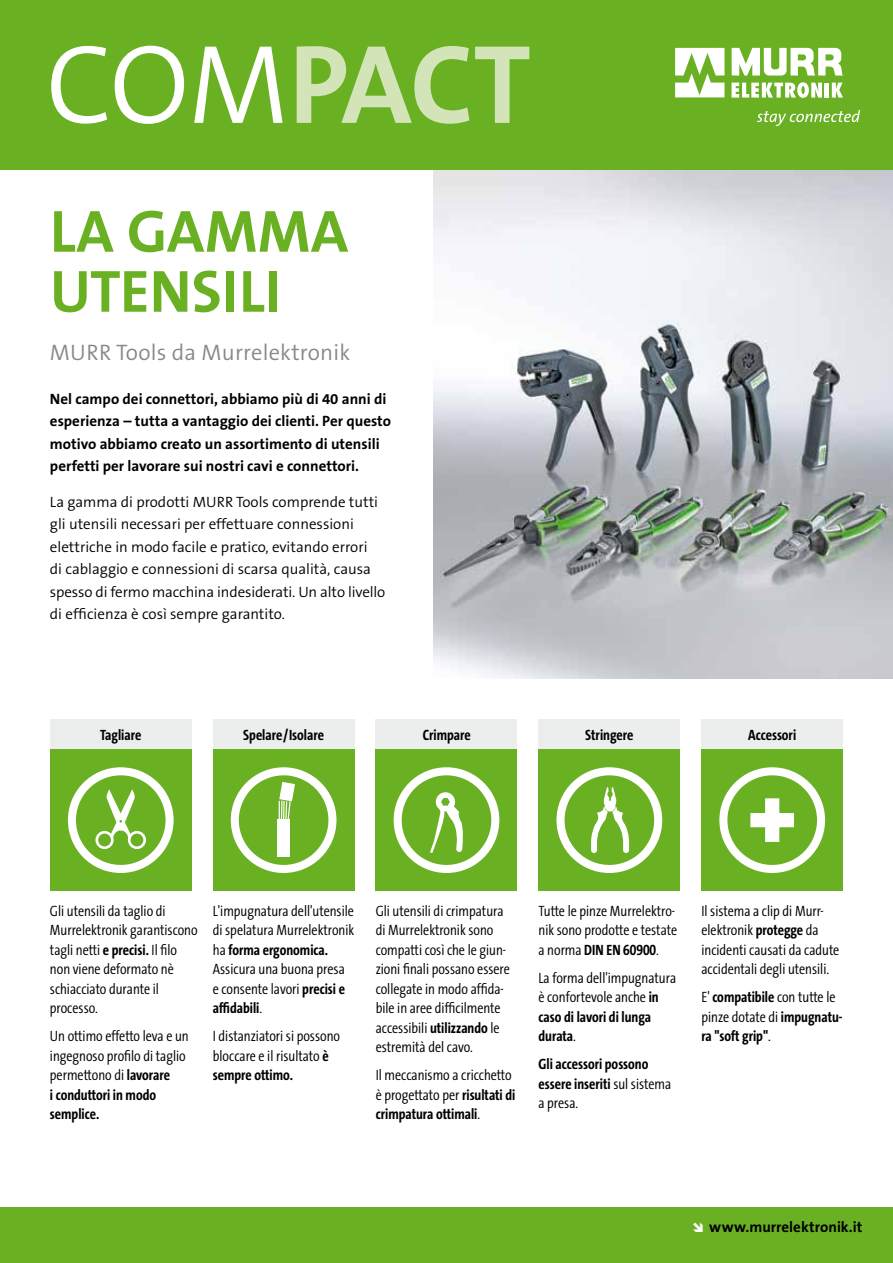
<style>
.page{position:relative;width:893px;height:1263px;background:#fff}
.page>*{position:absolute;margin:0;border:0;box-sizing:border-box;transform-origin:0 0}
.t1{font:700 112.8px "The Sans B7";color:#d3e4b9}
.t2{font:700 60px/60px "The Sans B7";color:#6ab023}
.t3{font:300 22.5px "The Sans B4";letter-spacing:.01em;color:#87888a}
.t4{font:300 15px/19.5px "The Sans Cd TF4";color:#000}
.t5{font:300 15px/22.5px "The Sans B4";color:#000}
.t6{font:700 15px/19.5px "The Sans Cd TF7";color:#000}
.t7{font:700 15px/22.5px "The Sans B7";color:#000}
.s1{font-family:"The Sans B4";font-weight:300;color:#fff}
.s2{font-family:"The Sans Cd TF7";font-weight:700}
.s3{font-family:"The Sans Cd TF4";font-weight:300}
</style>
<div class="page">
<div style="left:0;top:0;width:893px;height:170px;background:#6ab023"></div>
<div style="left:0;top:1208px;width:893px;height:55px;background:#6ab023"></div>
<svg style="left:675px;top:48px;width:49px;height:49px"></svg>
<svg style="left:732px;top:82px;width:90px;height:16px"></svg>
<hr style="left:825px;top:83px;width:4px;height:15px;background:#fff">
<svg style="left:832px;top:83px;width:11px;height:15px"></svg>
<svg style="left:732px;top:48px;width:111px;height:28px"></svg>
<svg style="left:757px;top:110px;width:103px;height:16px"></svg>
<img style="left:434px;top:170px;width:459px;height:508px">
<div style="left:50px;top:719px;width:142px;height:30px;background:#eceded"></div>
<div style="left:50px;top:749px;width:142px;height:142px;background:#6ab023"></div>
<svg style="left:70px;top:769px;width:102px;height:102px"></svg>
<div style="left:376px;top:719px;width:141px;height:30px;background:#eceded"></div>
<div style="left:376px;top:749px;width:141px;height:142px;background:#6ab023"></div>
<svg style="left:395px;top:769px;width:103px;height:102px"></svg>
<div style="left:213px;top:719px;width:141px;height:30px;background:#eceded"></div>
<div style="left:213px;top:749px;width:141px;height:142px;background:#6ab023"></div>
<svg style="left:232px;top:769px;width:103px;height:102px"></svg>
<div style="left:539px;top:719px;width:141px;height:30px;background:#eceded"></div>
<div style="left:539px;top:749px;width:141px;height:142px;background:#6ab023"></div>
<svg style="left:558px;top:769px;width:102px;height:102px"></svg>
<div style="left:701px;top:719px;width:142px;height:30px;background:#eceded"></div>
<div style="left:701px;top:749px;width:142px;height:142px;background:#6ab023"></div>
<svg style="left:721px;top:769px;width:102px;height:102px"></svg>
<h1 class="t1" style="left:46px;top:24px;width:487px"><span class="s1">COM</span>PACT</h1>
<h2 class="t2" style="left:50px;top:203px;width:300px">LA GAMMA<br>UTENSILI</h2>
<h3 class="t3" style="left:50px;top:340px;width:302px">MURR Tools da Murrelektronik</h3>
<p class="t7" style="left:50px;top:388px;width:343px">Nel campo dei connettori, abbiamo più di 40 anni di esperienza – tutta a vantaggio dei clienti. Per questo motivo abbiamo creato un assortimento di utensili perfetti per lavorare sui nostri cavi e connettori.</p>
<p class="t5" style="left:50px;top:491px;width:337px">La gamma di prodotti MURR Tools comprende tutti gli utensili necessari per effettuare connessioni elettriche in modo facile e pratico, evitando errori<br>di cablaggio e connessioni di scarsa qualità, causa spesso di fermo macchina indesiderati. Un alto livello di efficienza è così sempre garantito.</p>
<p class="t6" style="left:100px;top:725px;width:43px">Tagliare</p>
<p class="t6" style="left:243px;top:725px;width:82px">Spelare/Isolare</p>
<p class="t6" style="left:423px;top:725px;width:49px">Crimpare</p>
<p class="t6" style="left:585px;top:725px;width:50px">Stringere</p>
<p class="t6" style="left:748px;top:725px;width:49px">Accessori</p>
<p class="t4" style="left:50px;top:902px;width:149px">Gli utensili da taglio di<br>Murrelektronik garantiscono tagli netti <span class="s2">e precisi.</span> Il filo non viene deformato nè schiacciato durante il processo.</p>
<p class="t4" style="left:50px;top:1027px;width:140px">Un ottimo effetto leva e un ingegnoso profilo di taglio permettono di <span class="s2">lavorare</span></p>
<p class="t6" style="left:50px;top:1086px;width:108px">i conduttori in modo semplice.</p>
<p class="t4" style="left:213px;top:902px;width:143px">L'impugnatura dell'utensile di spelatura Murrelektronik</p>
<p class="t6" style="left:213px;top:941px;width:117px"><span class="s3">ha</span> forma ergonomica.</p>
<p class="t4" style="left:213px;top:960px;width:134px">Assicura una buona presa e consente lavori <span class="s2">precisi e</span></p>
<p class="t6" style="left:213px;top:999px;width:51px">affidabili<span class="s3">.</span></p>
<p class="t4" style="left:213px;top:1027px;width:129px">I distanziatori si possono bloccare e il risultato <span class="s2">è</span></p>
<p class="t6" style="left:213px;top:1066px;width:82px">sempre ottimo.</p>
<p class="t4" style="left:376px;top:902px;width:136px">Gli utensili di crimpatura di Murrelektronik sono compatti così che le giun&shy;zioni finali possano essere collegate in modo affida&shy;bile in aree difficilmente accessibili <span class="s2">utilizzando</span> le estremità del cavo.</p>
<p class="t4" style="left:376px;top:1066px;width:141px">Il meccanismo a cricchetto è progettato per <span class="s2">risultati di</span></p>
<p class="t6" style="left:376px;top:1105px;width:106px">crimpatura ottimali<span class="s3">.</span></p>
<p class="t4" style="left:539px;top:902px;width:140px">Tutte le pinze Murrelektro&shy;nik sono prodotte e testate</p>
<p class="t6" style="left:539px;top:941px;width:122px"><span class="s3">a norma</span> DIN EN 60900<span class="s3">.</span></p>
<p class="t4" style="left:539px;top:969px;width:139px">La forma dell'impugnatura è confortevole anche <span class="s2">in</span></p>
<p class="t6" style="left:539px;top:1008px;width:114px">caso di lavori di lunga durata<span class="s3">.</span></p>
<p class="t6" style="left:539px;top:1055px;width:134px">Gli accessori possono essere inseriti <span class="s3">sul sistema</span></p>
<p class="t4" style="left:539px;top:1094px;width:41px">a presa.</p>
<p class="t4" style="left:701px;top:902px;width:139px">Il sistema a clip di Murr&shy;elektronik <span class="s2">protegge</span> da incidenti causati da cadute accidentali degli utensili.</p>
<p class="t4" style="left:701px;top:988px;width:142px">E' <span class="s2">compatibile</span> con tutte le pinze dotate di <span class="s2">impugnatu-</span></p>
<p class="t6" style="left:701px;top:1027px;width:71px">ra "soft grip"<span class="s3">.</span></p>
<p class="t7" style="left:709px;top:1216px;width:155px">www.murrelektronik.it</p>
</div>
